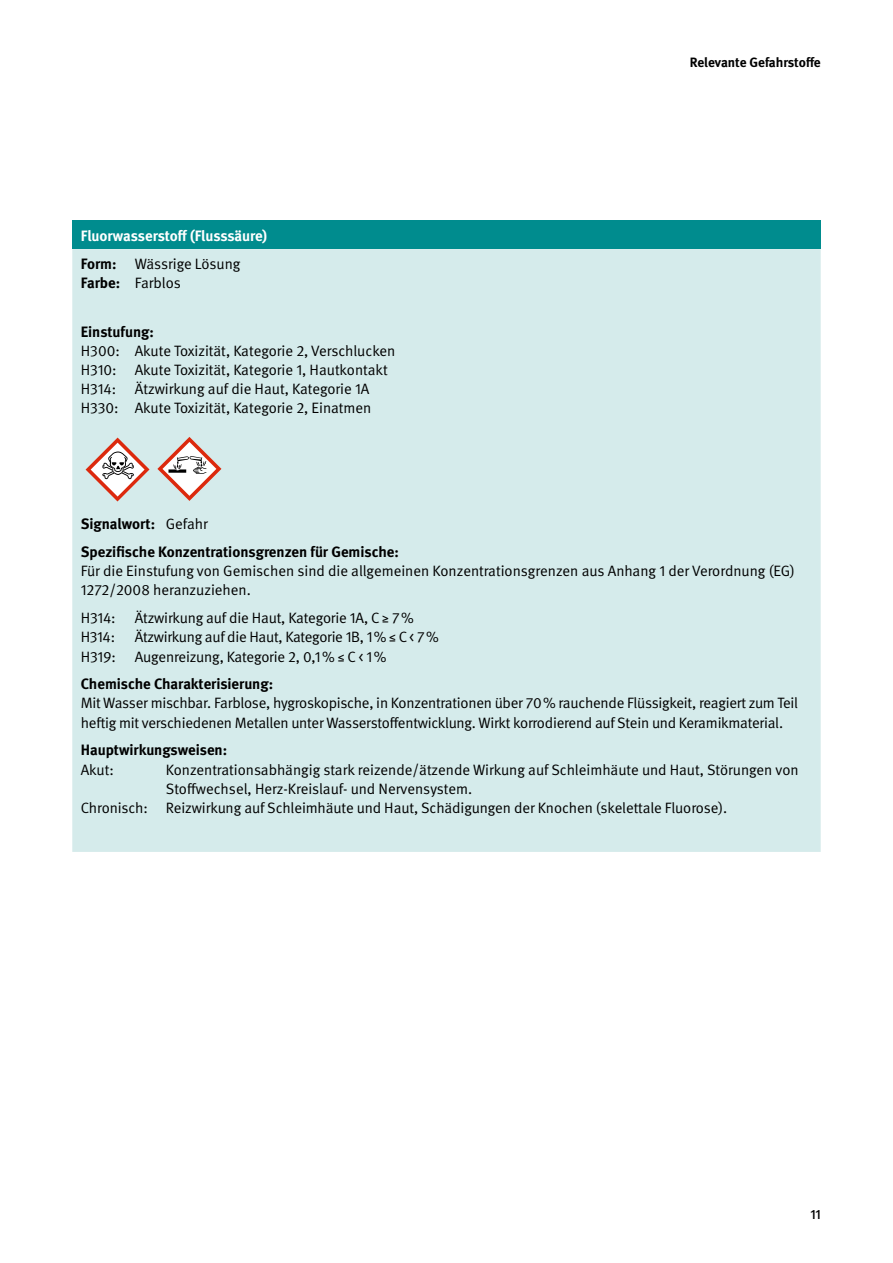
<style>
.page{position:relative;width:893px;height:1263px;background:#fff}
.page>*{position:absolute;margin:0;border:0;box-sizing:border-box;transform-origin:0 0}
.t1{font:15px/19.2px "DGUV Meta";letter-spacing:-.01em;color:#000}
.t2{font:700 15px/28.3px "DGUV Meta";color:#000}
.t3{font:700 15px/28.3px "DGUV Meta";letter-spacing:-.005em;color:#fff}
.t4{font:700 13.5px "DGUV Meta";color:#000}
.t5{font:500 13.5px "DGUV Meta";color:#000}
.s1{color:#000}
.s2{font-weight:400;color:#000}
.s3{font-weight:700}
.s4{font-weight:400}
</style>
<div class="page">
<div style="left:72px;top:221px;width:749px;height:28px;background:#008c8e"></div>
<div style="left:72px;top:249px;width:749px;height:603px;background:#d5ebeb"></div>
<svg style="left:82px;top:434px;width:141px;height:69px"></svg>
<p class="t3" style="left:81px;top:222px;width:188px">Fluorwasserstoff (Flusssäure)<br><span class="s1">Form:</span> <span class="s2">Wässrige Lösung</span></p>
<p class="t1" style="left:81px;top:274px;width:102px"><span class="s3">Farbe:</span> Farblos</p>
<p class="t2" style="left:81px;top:318px;width:75px">Einstufung:</p>
<p class="t1" style="left:81px;top:341px;width:316px">H300: Akute Toxizität, Kategorie 2, Verschlucken H310: Akute Toxizität, Kategorie 1, Hautkontakt H314: Ätzwirkung auf die Haut, Kategorie 1A H330: Akute Toxizität, Kategorie 2, Einatmen</p>
<p class="t4" style="left:690px;top:54px;width:133px">Relevante Gefahrstoffe</p>
<p class="t2" style="left:81px;top:510px;width:320px">Signalwort: <span class="s4">Gefahr<br></span>Spezifische Konzentrationsgrenzen für Gemische:</p>
<p class="t1" style="left:81px;top:562px;width:716px">Für die Einstufung von Gemischen sind die allgemeinen Konzentrationsgrenzen aus Anhang 1 der Verordnung (EG)<br>1272/2008 heranzuziehen.</p>
<p class="t1" style="left:81px;top:609px;width:36px">H314:</p>
<p class="t1" style="left:135px;top:609px;width:281px">Ätzwirkung auf die Haut, Kategorie 1A, C ≥ 7%</p>
<p class="t1" style="left:81px;top:628px;width:36px">H314:</p>
<p class="t1" style="left:135px;top:628px;width:305px">Ätzwirkung auf die Haut, Kategorie 1B, 1% ≤ C &lt; 7%</p>
<p class="t1" style="left:81px;top:647px;width:36px">H319:</p>
<p class="t1" style="left:135px;top:647px;width:253px">Augenreizung, Kategorie 2, 0,1% ≤ C &lt; 1%</p>
<p class="t2" style="left:81px;top:670px;width:194px">Chemische Charakterisierung:</p>
<p class="t1" style="left:81px;top:694px;width:719px">Mit Wasser mischbar. Farblose, hygroskopische, in Konzentrationen über 70% rauchende Flüssigkeit, reagiert zum Teil heftig mit verschiedenen Metallen unter Wasserstoffentwicklung. Wirkt korrodierend auf Stein und Keramikmaterial.</p>
<p class="t2" style="left:81px;top:736px;width:148px">Hauptwirkungsweisen:</p>
<p class="t1" style="left:81px;top:760px;width:35px">Akut:</p>
<p class="t1" style="left:166px;top:760px;width:634px">Konzentrationsabhängig stark reizende/ätzende Wirkung auf Schleimhäute und Haut, Störungen von</p>
<p class="t1" style="left:166px;top:779px;width:308px">Stoffwechsel, Herz-Kreislauf- und Nervensystem.</p>
<p class="t1" style="left:81px;top:798px;width:648px">Chronisch: Reizwirkung auf Schleimhäute und Haut, Schädigungen der Knochen (skelettale Fluorose).</p>
<p class="t5" style="left:810px;top:1207px;width:12px">11</p>
</div>
